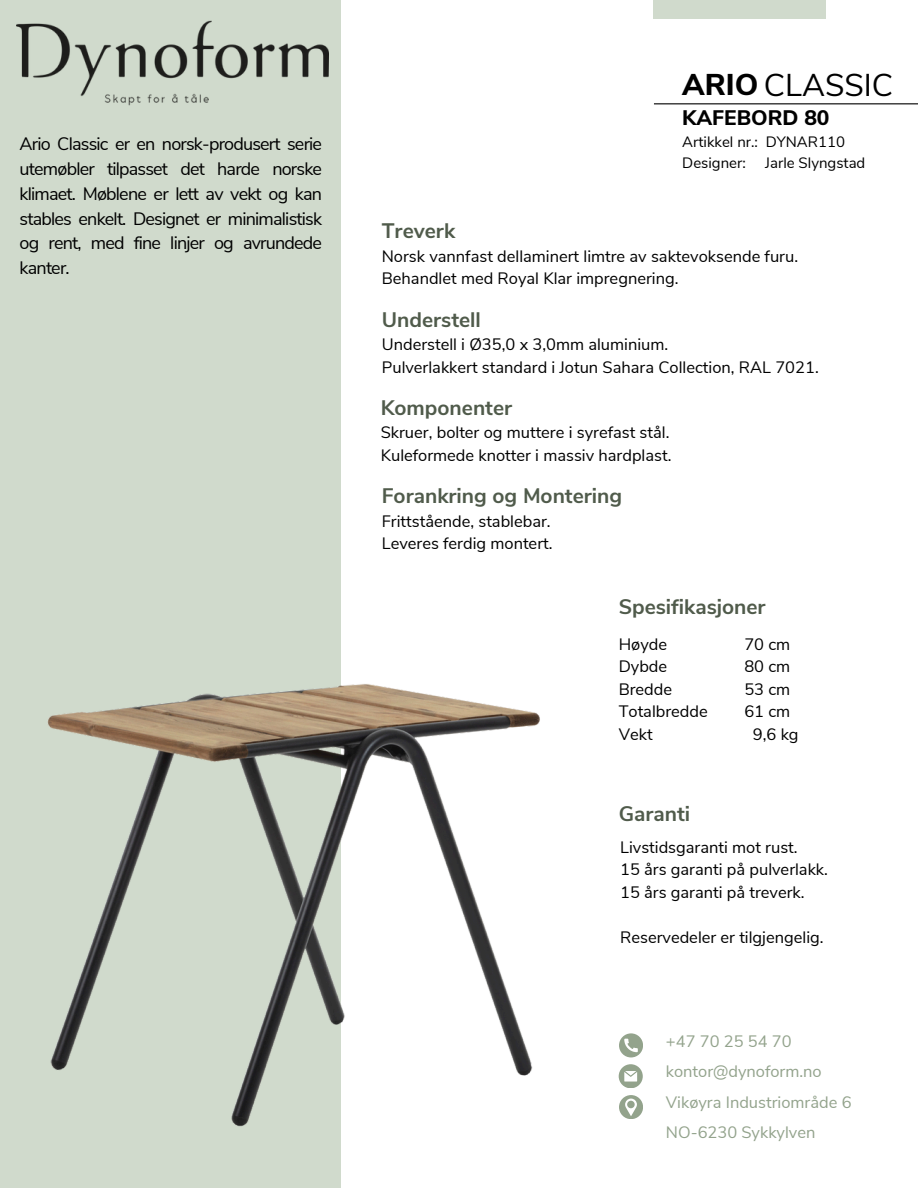
<style>
.page{position:relative;width:918px;height:1188px;background:#fff}
.page>*{position:absolute;margin:0;border:0;box-sizing:border-box;transform-origin:0 0}
.t1{font:31.5px "Nunito Sans";color:#000}
.t2{font:700 21px "Nunito Sans";color:#505b4b}
.t3{font:800 21px "Nunito Sans";color:#000}
.t4{font:18px/24.8px "Nunito Sans";letter-spacing:-.045em;color:#000;text-align:justify}
.t5{font:16.5px/22.5px "Nunito Sans";color:#000}
.t6{font:16.5px/30.3px "Nunito Sans";color:#93a38c}
.t7{font:15px "Nunito Sans";color:#000}
.s1{font-weight:800;font-size:30px}
</style>
<div class="page">
<div style="left:0;top:0;width:341px;height:1188px;background:#d0dacc"></div>
<hr style="left:654px;top:103px;width:264px;height:1px;background:#000">
<div style="left:654px;top:0;width:172px;height:19px;background:#d0dacc"></div>
<svg style="left:619px;top:1033px;width:24px;height:24px"></svg>
<svg style="left:619px;top:1064px;width:23px;height:24px"></svg>
<svg style="left:619px;top:1095px;width:24px;height:24px"></svg>
<img style="left:47px;top:684px;width:493px;height:443px">
<img style="left:17px;top:20px;width:311px;height:85px">
<h4 class="t4" style="left:20px;top:132px;width:304px">Ario Classic er en norsk-produsert serie utemøbler tilpasset det harde norske klimaet. Møblene er lett av vekt og kan stables enkelt. Designet er minimalistisk og rent, med fine linjer og avrundede kanter.</h4>
<h2 class="t1" style="left:682px;top:64px;width:212px"><span class="s1">ARIO</span> CLASSIC</h2>
<h3 class="t3" style="left:682px;top:103px;width:149px">KAFEBORD 80</h3>
<h4 class="t7" style="left:682px;top:132px;width:164px">Artikkel nr.: DYNAR110</h4>
<h5 class="t7" style="left:682px;top:153px;width:65px">Designer:</h5>
<h5 class="t7" style="left:765px;top:153px;width:102px">Jarle Slyngstad</h5>
<h5 class="t2" style="left:382px;top:217px;width:75px">Treverk</h5>
<h4 class="t5" style="left:382px;top:245px;width:418px">Norsk vannfast dellaminert limtre av saktevoksende furu.<br>Behandlet med Royal Klar impregnering.</h4>
<h5 class="t2" style="left:382px;top:305px;width:101px">Understell</h5>
<p class="t5" style="left:382px;top:333px;width:438px">Understell i Ø35,0 x 3,0mm aluminium.<br>Pulverlakkert standard i Jotun Sahara Collection, RAL 7021.</p>
<h4 class="t2" style="left:381px;top:394px;width:133px">Komponenter</h4>
<h5 class="t5" style="left:381px;top:422px;width:292px">Skruer, bolter og muttere i syrefast stål.<br>Kuleformede knotter i massiv hardplast.</h5>
<h5 class="t2" style="left:382px;top:482px;width:242px">Forankring og Montering</h5>
<h5 class="t5" style="left:382px;top:510px;width:172px">Frittstående, stablebar.<br>Leveres ferdig montert.</h5>
<p class="t2" style="left:619px;top:593px;width:149px">Spesifikasjoner</p>
<p class="t5" style="left:619px;top:633px;width:91px">Høyde<br>Dybde<br>Bredde<br>Totalbredde<br>Vekt</p>
<h4 class="t5" style="left:744px;top:633px;width:56px;text-align:center">70 cm<br>80 cm<br>53 cm<br>61 cm<br>9,6 kg</h4>
<h5 class="t2" style="left:619px;top:799px;width:73px">Garanti</h5>
<h4 class="t5" style="left:620px;top:836px;width:209px">Livstidsgaranti mot rust.<br>15 års garanti på pulverlakk.<br>15 års garanti på treverk.</h4>
<h5 class="t5" style="left:620px;top:926px;width:205px">Reservedeler er tilgjengelig.</h5>
<p class="t6" style="left:666px;top:1026px;width:187px">+47 70 25 54 70 kontor@dynoform.no<br>Vikøyra Industriområde 6<br>NO-6230 Sykkylven</p>
</div>
